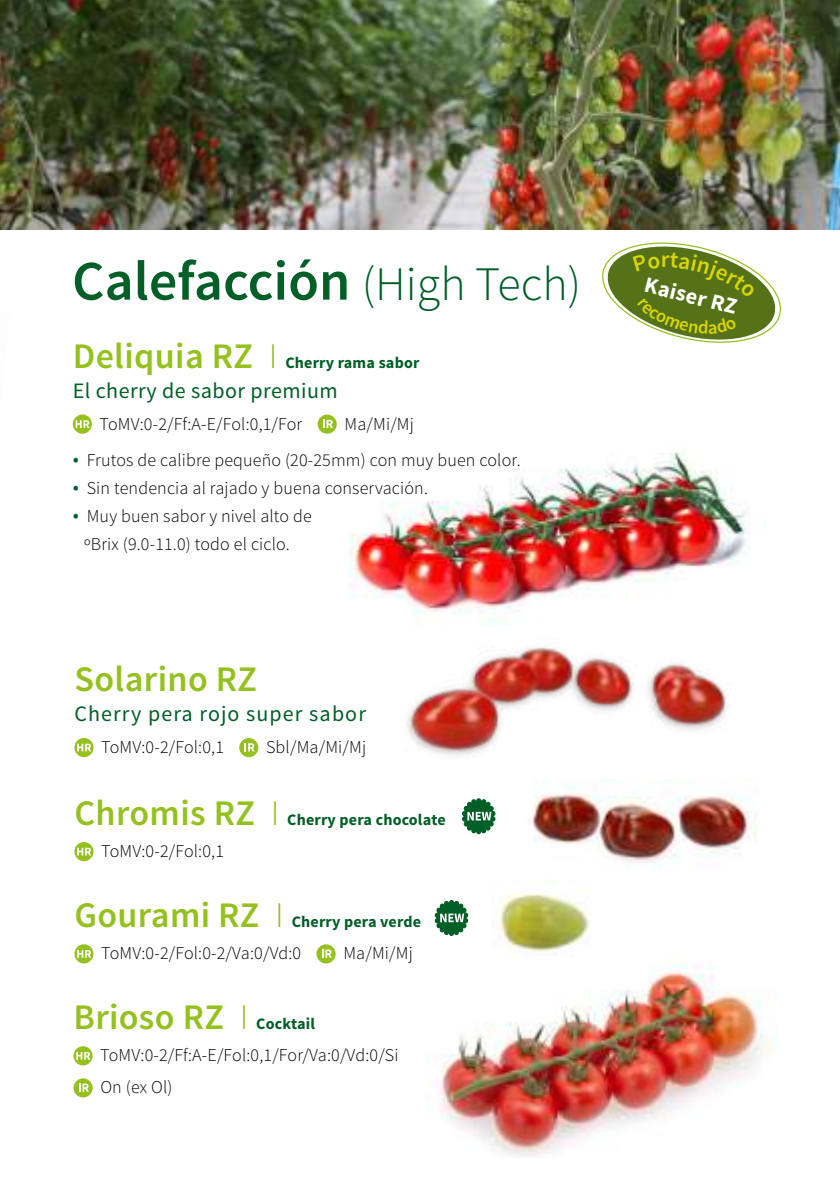
<style>
.page{position:relative;width:840px;height:1191px;background:#fff}
.page>*{position:absolute;margin:0;border:0;box-sizing:border-box;transform-origin:0 0}
.t1{font:600 56px "Source Sans Pro";color:#005f27}
.t2{font:600 36px "Source Sans Pro";letter-spacing:.01em;color:#94c11e}
.t3{font:600 23.2px "Source Sans Pro";color:#d9d600}
.t4{font:700 22.4px "Source Sans Pro";color:#fff}
.t5{font:22px "Source Sans Pro";letter-spacing:.04em;color:#005f27}
.t6{font:22px "Source Sans Pro";letter-spacing:.02em;color:#005f27}
.t7{font:300 18px/28px "Source Sans Pro";letter-spacing:.01em;color:#000;text-align:center}
.t8{font:700 16px "Source Sans Pro";letter-spacing:.01em;color:#005f27}
.s1{font-weight:300;font-size:48px}
.s2{font-weight:300}
.s3{font-size:22px;color:#005d2e}
</style>
<div class="page">
<img style="left:349px;top:452px;width:399px;height:171px">
<img style="left:0;top:0;width:839px;height:229px">
<svg style="left:74px;top:738px;width:19px;height:19px"></svg>
<svg style="left:77px;top:743px;width:14px;height:8px"></svg>
<div style="left:239px;top:738px;width:19px;height:19px;background:#94c11e;border-radius:50%"></div>
<svg style="left:244px;top:743px;width:10px;height:8px"></svg>
<svg style="left:73px;top:414px;width:19px;height:20px"></svg>
<svg style="left:76px;top:420px;width:13px;height:8px"></svg>
<svg style="left:317px;top:414px;width:19px;height:20px"></svg>
<svg style="left:322px;top:420px;width:11px;height:8px"></svg>
<svg style="left:74px;top:944px;width:19px;height:19px"></svg>
<svg style="left:77px;top:950px;width:14px;height:7px"></svg>
<svg style="left:316px;top:944px;width:19px;height:19px"></svg>
<svg style="left:321px;top:949px;width:11px;height:8px"></svg>
<img style="left:439px;top:959px;width:331px;height:197px">
<svg style="left:73px;top:1046px;width:19px;height:19px"></svg>
<svg style="left:76px;top:1052px;width:14px;height:7px"></svg>
<svg style="left:73px;top:1078px;width:20px;height:19px"></svg>
<svg style="left:79px;top:1083px;width:10px;height:8px"></svg>
<img style="left:531px;top:800px;width:226px;height:70px">
<img style="left:492px;top:879px;width:98px;height:74px">
<div style="left:74px;top:842px;width:19px;height:19px;background:#94c11e;border-radius:50%"></div>
<svg style="left:77px;top:847px;width:14px;height:8px"></svg>
<svg style="left:462px;top:800px;width:33px;height:34px"></svg>
<svg style="left:434px;top:900px;width:34px;height:36px"></svg>
<img style="left:407px;top:623px;width:340px;height:177px">
<svg style="left:602px;top:242px;width:179px;height:101px"></svg>
<h1 class="t1" style="left:72px;top:246px;width:510px">Calefacción <span class="s1">(High Tech)</span></h1>
<p class="t3" style="left:660px;top:245px;width:10px">r</p>
<p class="t4" style="left:648px;top:270px;width:96px;rotate:14deg">Kaiser RZ</p>
<h2 class="t2" style="left:73px;top:333px;width:206px">Deliquia RZ <span class="s2">I</span></h2>
<p class="t8" style="left:285px;top:352px;width:135px">Cherry rama sabor</p>
<p class="t6" style="left:73px;top:377px;width:266px">El cherry de sabor premium</p>
<p class="t7" style="left:99px;top:410px;width:204px">ToMV:0-2/Ff:A-E/Fol:0,1/For</p>
<p class="t7" style="left:344px;top:410px;width:71px">Ma/Mi/Mj</p>
<p class="t7" style="left:73px;top:446px;width:449px"><span class="s3">•</span> Frutos de calibre pequeño (20-25mm) con muy buen color.</p>
<p class="t7" style="left:73px;top:474px;width:356px"><span class="s3">•</span> Sin tendencia al rajado y buena conservación.</p>
<p class="t7" style="left:73px;top:502px;width:240px"><span class="s3">•</span> Muy buen sabor y nivel alto de ºBrix (9.0-11.0) todo el ciclo.</p>
<h2 class="t2" style="left:74px;top:656px;width:184px">Solarino RZ</h2>
<p class="t5" style="left:74px;top:700px;width:293px">Cherry pera rojo super sabor</p>
<p class="t7" style="left:101px;top:733px;width:124px">ToMV:0-2/Fol:0,1</p>
<p class="t7" style="left:266px;top:733px;width:102px">Sbl/Ma/Mi/Mj</p>
<h2 class="t2" style="left:74px;top:790px;width:206px">Chromis RZ <span class="s2">I</span></h2>
<p class="t7" style="left:101px;top:837px;width:124px">ToMV:0-2/Fol:0,1</p>
<p class="t8" style="left:287px;top:809px;width:160px">Cherry pera chocolate</p>
<h2 class="t2" style="left:74px;top:892px;width:211px">Gourami RZ <span class="s2">I</span></h2>
<p class="t8" style="left:291px;top:912px;width:131px">Cherry pera verde</p>
<p class="t7" style="left:101px;top:939px;width:201px">ToMV:0-2/Fol:0-2/Va:0/Vd:0</p>
<p class="t7" style="left:343px;top:939px;width:71px">Ma/Mi/Mj</p>
<h2 class="t2" style="left:73px;top:994px;width:176px">Brioso RZ <span class="s2">I</span></h2>
<p class="t8" style="left:256px;top:1013px;width:60px">Cocktail</p>
<p class="t7" style="left:100px;top:1039px;width:300px;line-height:32px;text-align:left">ToMV:0-2/Ff:A-E/Fol:0,1/For/Va:0/Vd:0/Si<br>On (ex Ol)</p>
</div>
